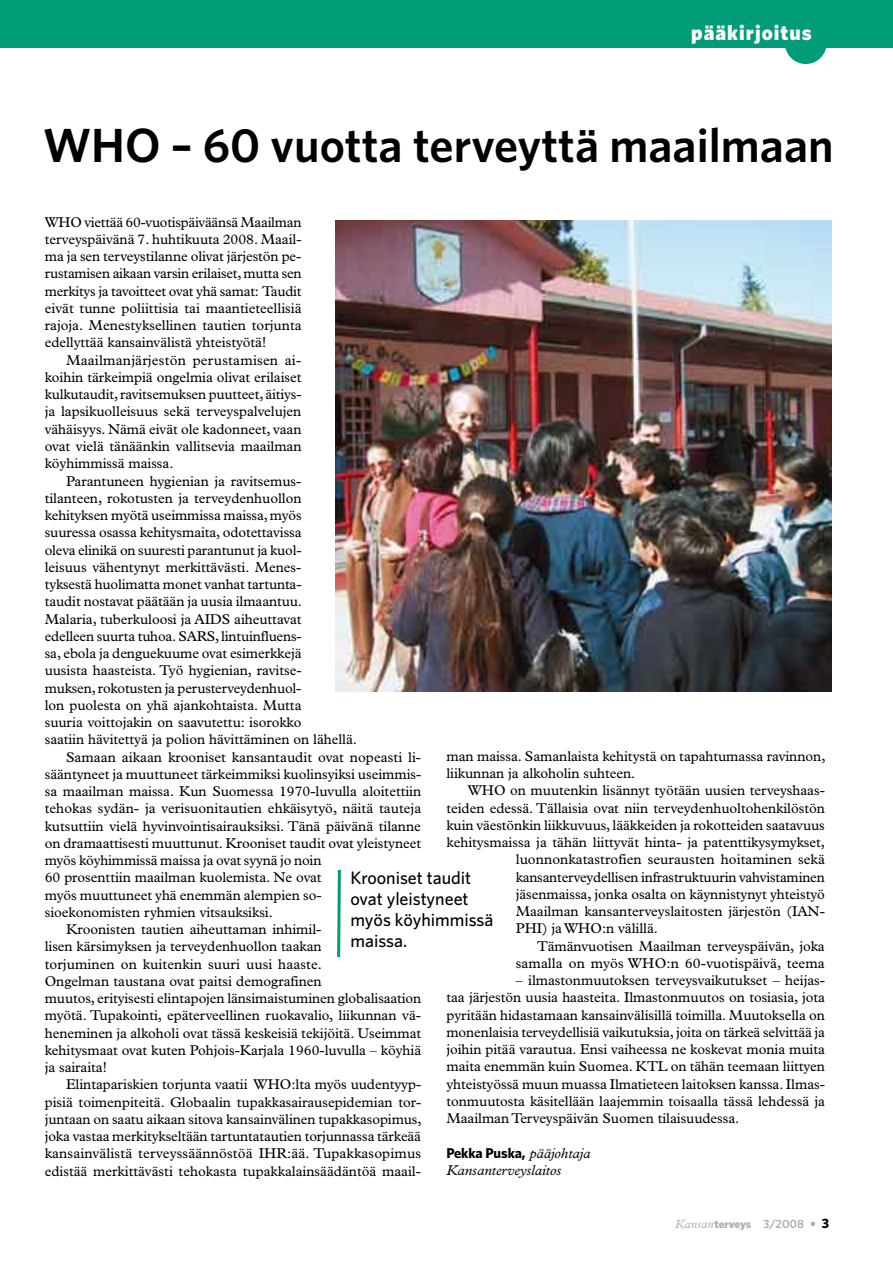
<style>
.page{position:relative;width:893px;height:1263px;background:#fff}
.page>*{position:absolute;margin:0;border:0;box-sizing:border-box;transform-origin:0 0}
.t1{font:600 48px "Whitney";color:#000}
.t2{font:900 21px "Whitney";letter-spacing:.05em;color:#fff}
.t3{font:500 18px/21px "Whitney";letter-spacing:-.005em;color:#000}
.t4{font:14.25px/17.2px "Plantin";letter-spacing:-.005em;color:#000;text-align:justify}
.t5{font:700 14.25px "Whitney";letter-spacing:-.005em;color:#000}
.t6{font:italic 14.25px "Plantin";letter-spacing:-.005em;color:#000}
.t7{font:900 11.25px "Whitney";letter-spacing:-.01em;color:#aeafb2}
.s1{font-family:"Plantin";font-weight:400;font-style:italic}
.s2{font-family:"Plantin";font-weight:400;font-style:italic;font-size:12px}
.s3{font-weight:600;font-size:12px}
.s4{font-weight:700;font-size:12px}
.s5{font-weight:700;font-size:13.5px;color:#000}
</style>
<div class="page">
<div style="left:0;top:0;width:893px;height:47px;background:#009c78"></div>
<div style="left:785px;top:22px;width:42px;height:42px;background:#009c78;border-radius:50%"></div>
<img style="left:336px;top:220px;width:495px;height:471px">
<svg style="left:337px;top:870px;width:4px;height:87px"></svg>
<h2 class="t2" style="left:691px;top:20px;width:122px">pääkirjoitus</h2>
<h1 class="t1" style="left:43px;top:116px;width:792px">WHO – 60 vuotta terveyttä maailmaan</h1>
<p class="t4" style="left:45px;top:213px;width:258px">WHO viettää 60-vuotispäiväänsä Maailman terveyspäivänä 7. huhtikuuta 2008. Maail&shy;ma ja sen terveystilanne olivat järjestön pe&shy;rustamisen aikaan varsin erilaiset, mutta sen merkitys ja tavoitteet ovat yhä samat: Taudit eivät tunne poliittisia tai maantieteellisiä rajoja. Menestyksellinen tautien torjunta edellyttää kansainvälistä yhteistyötä!</p>
<p class="t4" style="left:45px;top:351px;width:258px;text-indent:21px">Maailmanjärjestön perustamisen ai&shy;koihin tärkeimpiä ongelmia olivat erilaiset kulkutaudit, ravitsemuksen puutteet, äitiys&shy;ja lapsikuolleisuus sekä terveyspalvelujen vähäisyys. Nämä eivät ole kadonneet, vaan ovat vielä tänäänkin vallitsevia maailman köyhimmissä maissa.</p>
<p class="t4" style="left:66px;top:472px;width:237px">Parantuneen hygienian ja ravitsemus-</p>
<p class="t4" style="left:45px;top:489px;width:258px">tilanteen, rokotusten ja terveydenhuollon</p>
<p class="t4" style="left:45px;top:507px;width:258px">kehityksen myötä useimmissa maissa, myös</p>
<p class="t4" style="left:45px;top:524px;width:258px">suuressa osassa kehitysmaita, odotettavissa</p>
<p class="t4" style="left:45px;top:541px;width:258px">oleva elinikä on suuresti parantunut ja kuol-</p>
<p class="t4" style="left:45px;top:558px;width:258px">leisuus vähentynyt merkittävästi. Menes-</p>
<p class="t4" style="left:45px;top:576px;width:258px">tyksestä huolimatta monet vanhat tartunta-</p>
<p class="t4" style="left:45px;top:593px;width:259px">taudit nostavat päätään ja uusia ilmaantuu.</p>
<p class="t4" style="left:45px;top:610px;width:258px">Malaria, tuberkuloosi ja AIDS aiheuttavat</p>
<p class="t4" style="left:45px;top:627px;width:258px">edelleen suurta tuhoa. SARS, lintuinfluens-</p>
<p class="t4" style="left:45px;top:645px;width:258px">sa, ebola ja denguekuume ovat esimerkkejä</p>
<p class="t4" style="left:45px;top:662px;width:258px">uusista haasteista. Työ hygienian, ravitse-</p>
<p class="t4" style="left:45px;top:679px;width:258px">muksen, rokotusten ja perusterveydenhuol-</p>
<p class="t4" style="left:45px;top:696px;width:258px">lon puolesta on yhä ajankohtaista. Mutta</p>
<p class="t4" style="left:45px;top:714px;width:258px">suuria voittojakin on saavutettu: isorokko</p>
<p class="t4" style="left:45px;top:731px;width:314px">saatiin hävitettyä ja polion hävittäminen on lähellä.</p>
<p class="t4" style="left:66px;top:748px;width:357px">Samaan aikaan krooniset kansantaudit ovat nopeasti li-</p>
<p class="t4" style="left:45px;top:765px;width:378px">sääntyneet ja muuttuneet tärkeimmiksi kuolinsyiksi useimmis-</p>
<p class="t4" style="left:45px;top:783px;width:378px">sa maailman maissa. Kun Suomessa 1970-luvulla aloitettiin</p>
<p class="t4" style="left:45px;top:800px;width:378px">tehokas sydän- ja verisuonitautien ehkäisytyö, näitä tauteja</p>
<p class="t4" style="left:45px;top:817px;width:378px">kutsuttiin vielä hyvinvointisairauksiksi. Tänä päivänä tilanne</p>
<p class="t4" style="left:45px;top:834px;width:378px">on dramaattisesti muuttunut. Krooniset taudit ovat yleistyneet</p>
<p class="t4" style="left:45px;top:852px;width:278px">myös köyhimmissä maissa ja ovat syynä jo noin</p>
<p class="t4" style="left:45px;top:869px;width:278px">60 prosenttiin maailman kuolemista. Ne ovat</p>
<p class="t4" style="left:45px;top:886px;width:278px">myös muuttuneet yhä enemmän alempien so-</p>
<p class="t4" style="left:45px;top:903px;width:230px">sioekonomisten ryhmien vitsauksiksi.</p>
<p class="t4" style="left:66px;top:921px;width:257px">Kroonisten tautien aiheuttaman inhimil-</p>
<p class="t4" style="left:45px;top:938px;width:278px">lisen kärsimyksen ja terveydenhuollon taakan</p>
<p class="t4" style="left:45px;top:955px;width:279px">torjuminen on kuitenkin suuri uusi haaste.</p>
<p class="t4" style="left:45px;top:972px;width:278px">Ongelman taustana ovat paitsi demografinen</p>
<p class="t4" style="left:45px;top:990px;width:378px">muutos, erityisesti elintapojen länsimaistuminen globalisaation</p>
<p class="t4" style="left:45px;top:1007px;width:378px">myötä. Tupakointi, epäterveellinen ruokavalio, liikunnan vä-</p>
<p class="t4" style="left:45px;top:1024px;width:378px">heneminen ja alkoholi ovat tässä keskeisiä tekijöitä. Useimmat</p>
<p class="t4" style="left:45px;top:1041px;width:378px">kehitysmaat ovat kuten Pohjois-Karjala 1960-luvulla – köyhiä</p>
<p class="t4" style="left:45px;top:1059px;width:64px">ja sairaita!</p>
<p class="t4" style="left:66px;top:1076px;width:357px">Elintapariskien torjunta vaatii WHO:lta myös uudentyyp-</p>
<p class="t4" style="left:45px;top:1093px;width:378px">pisiä toimenpiteitä. Globaalin tupakkasairausepidemian tor-</p>
<p class="t4" style="left:45px;top:1110px;width:378px">juntaan on saatu aikaan sitova kansainvälinen tupakkasopimus,</p>
<p class="t4" style="left:45px;top:1128px;width:378px">joka vastaa merkitykseltään tartuntatautien torjunnassa tärkeää</p>
<p class="t4" style="left:45px;top:1145px;width:378px">kansainvälistä terveyssäännöstöä IHR:ää. Tupakkasopimus</p>
<p class="t4" style="left:45px;top:1162px;width:378px">edistää merkittävästi tehokasta tupakkalainsäädäntöä maail-</p>
<p class="t4" style="left:446px;top:747px;width:381px">man maissa. Samanlaista kehitystä on tapahtumassa ravinnon, liikunnan ja alkoholin suhteen.</p>
<p class="t4" style="left:468px;top:782px;width:359px">WHO on muutenkin lisännyt työtään uusien terveyshaas-</p>
<p class="t4" style="left:446px;top:799px;width:380px">teiden edessä. Tällaisia ovat niin terveydenhuoltohenkilöstön</p>
<p class="t4" style="left:446px;top:816px;width:380px">kuin väestönkin liikkuvuus, lääkkeiden ja rokotteiden saatavuus</p>
<p class="t4" style="left:446px;top:834px;width:380px">kehitysmaissa ja tähän liittyvät hinta- ja patenttikysymykset,</p>
<p class="t4" style="left:516px;top:851px;width:311px">luonnonkatastrofien seurausten hoitaminen sekä</p>
<p class="t4" style="left:516px;top:868px;width:311px">kansanterveydellisen infrastruktuurin vahvistaminen</p>
<p class="t4" style="left:516px;top:885px;width:311px">jäsenmaissa, jonka osalta on käynnistynyt yhteistyö</p>
<p class="t4" style="left:516px;top:903px;width:311px">Maailman kansanterveyslaitosten järjestön (IAN-</p>
<p class="t4" style="left:516px;top:920px;width:144px">PHI) ja WHO:n välillä.</p>
<p class="t4" style="left:537px;top:937px;width:289px">Tämänvuotisen Maailman terveyspäivän, joka</p>
<p class="t4" style="left:516px;top:954px;width:311px">samalla on myös WHO:n 60-vuotispäivä, teema</p>
<p class="t4" style="left:446px;top:972px;width:380px;text-indent:69px">– ilmastonmuutoksen terveysvaikutukset – heijas&shy;taa järjestön uusia haasteita. Ilmastonmuutos on tosiasia, jota pyritään hidastamaan kansainvälisillä toimilla. Muutoksella on monenlaisia terveydellisiä vaikutuksia, joita on tärkeä selvittää ja joihin pitää varautua. Ensi vaiheessa ne koskevat monia muita maita enemmän kuin Suomea. KTL on tähän teemaan liittyen yhteistyössä muun muassa Ilmatieteen laitoksen kanssa. Ilmas&shy;tonmuutosta käsitellään laajemmin toisaalla tässä lehdessä ja Maailman Terveyspäivän Suomen tilaisuudessa.</p>
<p class="t5" style="left:446px;top:1144px;width:146px">Pekka Puska, <span class="s1">pääjohtaja</span></p>
<p class="t6" style="left:446px;top:1162px;width:116px">Kansanterveyslaitos</p>
<p class="t3" style="left:350px;top:867px;width:145px">Krooniset taudit ovat yleistyneet myös köyhimmissä maissa.</p>
<p class="t7" style="left:675px;top:1217px;width:155px"><span class="s2">Kansan</span>terveys <span class="s3">3/2008</span> <span class="s4">•</span> <span class="s5">3</span></p>
</div>
